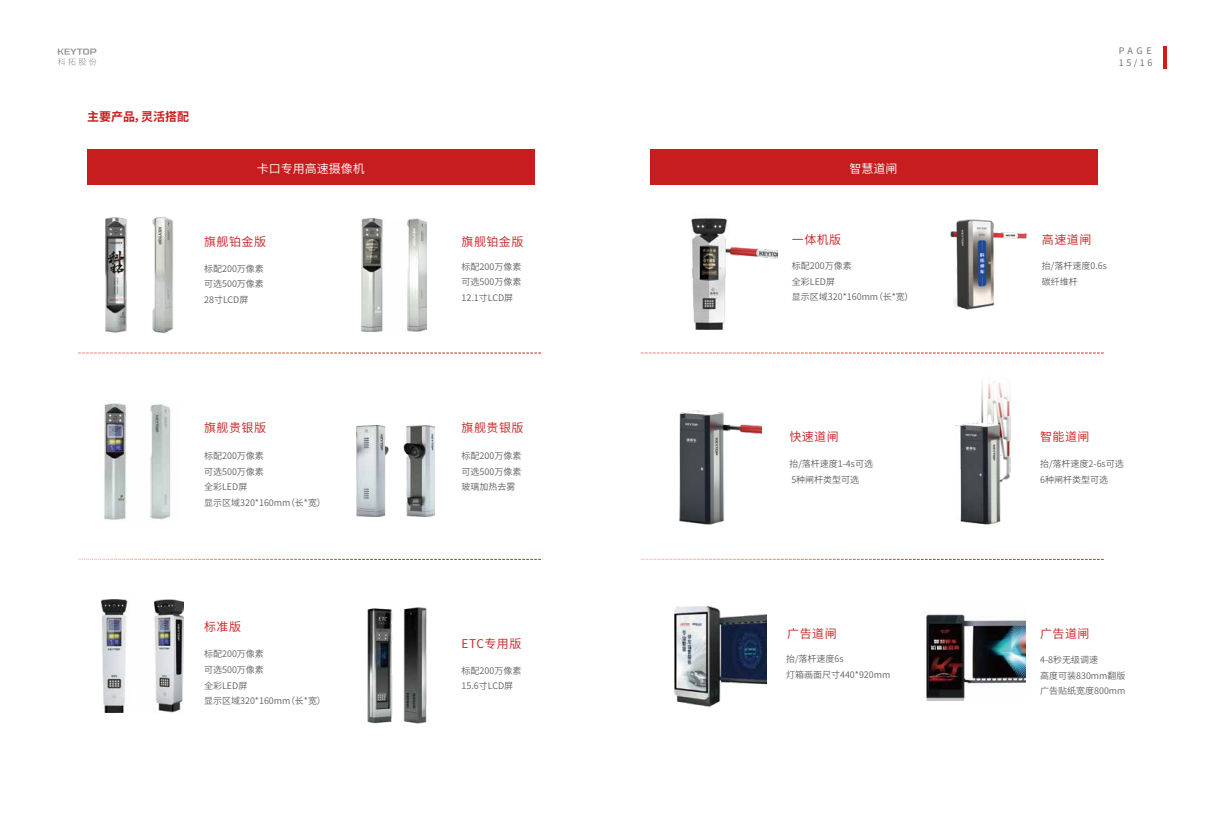
<style>
.page{position:relative;width:1208px;height:825px;background:#fff}
.page>*{position:absolute;margin:0;border:0;box-sizing:border-box;transform-origin:0 0}
.t1{font:12px "Source Han Sans CN";letter-spacing:.04em;color:#c71d1e}
.t2{font:12px "Source Han Sans CN";color:#fff}
.t3{font:700 12px "Source Han Sans CN";color:#c71d1e}
.t4{font:9px/15.6px "Source Han Sans CN";color:#5f5f5f}
.t5{font:9px/11.9px "Source Han Sans CN";letter-spacing:.345em;color:#727171}
</style>
<div class="page">
<img style="left:729px;top:247px;width:48px;height:12px">
<img style="left:105px;top:216px;width:68px;height:118px">
<svg style="left:78px;top:353px;width:463px;height:1px"></svg>
<svg style="left:78px;top:559px;width:463px;height:1px"></svg>
<div style="left:87px;top:149px;width:447px;height:36px;background:#c71d1e"></div>
<svg style="left:641px;top:353px;width:463px;height:1px"></svg>
<svg style="left:641px;top:559px;width:463px;height:1px"></svg>
<div style="left:650px;top:149px;width:447px;height:36px;background:#c71d1e"></div>
<hr style="left:1163px;top:46px;width:3px;height:22px;background:#d41a1a">
<svg style="left:58px;top:49px;width:38px;height:16px"></svg>
<img style="left:362px;top:218px;width:64px;height:114px">
<img style="left:98px;top:403px;width:73px;height:117px">
<img style="left:356px;top:425px;width:78px;height:91px">
<img style="left:101px;top:599px;width:82px;height:114px">
<img style="left:367px;top:607px;width:60px;height:117px">
<img style="left:926px;top:614px;width:99px;height:86px">
<img style="left:674px;top:607px;width:92px;height:100px">
<img style="left:679px;top:410px;width:82px;height:115px">
<img style="left:955px;top:382px;width:56px;height:143px">
<img style="left:950px;top:219px;width:76px;height:91px">
<img style="left:691px;top:218px;width:38px;height:112px">
<h1 class="t3" style="left:87px;top:110px;width:103px">主要产品，灵活搭配</h1>
<h1 class="t2" style="left:257px;top:162px;width:109px">卡口专用高速摄像机</h1>
<h1 class="t1" style="left:204px;top:235px;width:63px">旗舰铂金版</h1>
<h1 class="t1" style="left:461px;top:235px;width:63px">旗舰铂金版</h1>
<p class="t4" style="left:204px;top:261px;width:61px;text-align:justify">标配200万像素可选500万像素28寸LCD屏</p>
<p class="t4" style="left:461px;top:259px;width:61px;text-align:justify">标配200万像素可选500万像素12.1寸LCD屏</p>
<h1 class="t1" style="left:204px;top:421px;width:63px">旗舰贵银版</h1>
<p class="t4" style="left:204px;top:448px;width:123px">标配200万像素<br>可选500万像素<br>全彩LED屏<br>显示区域320*160mm（长*宽）</p>
<h1 class="t1" style="left:204px;top:619px;width:38px">标准版</h1>
<p class="t4" style="left:204px;top:646px;width:123px">标配200万像素<br>可选500万像素<br>全彩LED屏<br>显示区域320*160mm（长*宽）</p>
<h1 class="t1" style="left:461px;top:421px;width:63px">旗舰贵银版</h1>
<p class="t4" style="left:461px;top:448px;width:61px;text-align:justify">标配200万像素可选500万像素玻璃加热去雾</p>
<h1 class="t1" style="left:461px;top:637px;width:61px">ETC专用版</h1>
<p class="t4" style="left:461px;top:663px;width:61px">标配200万像素<br>15.6寸LCD屏</p>
<h1 class="t2" style="left:849px;top:162px;width:49px">智慧道闸</h1>
<h1 class="t1" style="left:792px;top:233px;width:51px">一体机版</h1>
<p class="t4" style="left:792px;top:258px;width:123px">标配200万像素<br>全彩LED屏<br>显示区域320*160mm（长*宽）</p>
<h1 class="t1" style="left:789px;top:429px;width:51px">快速道闸</h1>
<p class="t4" style="left:789px;top:457px;width:85px">抬/落杆速度1-4s可选<br>5种闸杆类型可选</p>
<p class="t5" style="left:1118px;top:45px;width:35px">PAGE<br>15/16</p>
<h1 class="t1" style="left:1042px;top:233px;width:51px">高速道闸</h1>
<p class="t4" style="left:1042px;top:258px;width:67px">抬/落杆速度0.6s碳纤维杆</p>
<h1 class="t1" style="left:1040px;top:429px;width:51px">智能道闸</h1>
<p class="t4" style="left:1040px;top:457px;width:85px">抬/落杆速度2-6s可选<br>6种闸杆类型可选</p>
<h1 class="t1" style="left:787px;top:626px;width:51px">广告道闸</h1>
<h1 class="t1" style="left:1040px;top:626px;width:51px">广告道闸</h1>
<p class="t4" style="left:1040px;top:652px;width:87px">4-8秒无级调速<br>高度可装830mm翻版广告贴纸宽度800mm</p>
<p class="t4" style="left:786px;top:651px;width:106px">抬/落杆速度6s<br>灯箱画面尺寸440*920mm</p>
</div>
